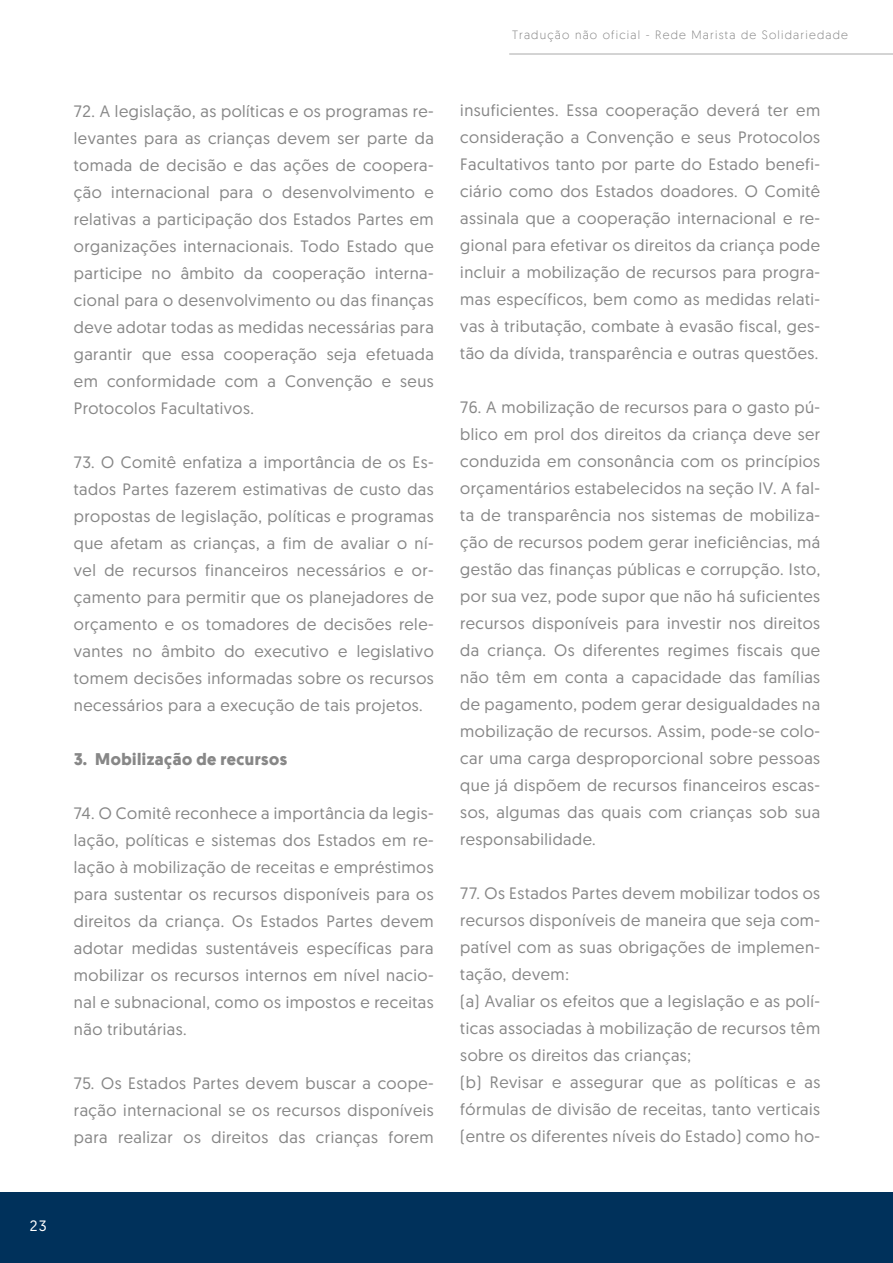
<style>
.page{position:relative;width:893px;height:1263px;background:#fff}
.page>*{position:absolute;margin:0;border:0;box-sizing:border-box;transform-origin:0 0}
.t1{font:16.5px/27px "Geomanist";letter-spacing:.03em;color:#878787;text-align:justify}
.t2{font:700 16.5px "Geomanist";letter-spacing:.03em;color:#878787}
.t3{font:15px "Geomanist";color:#fff}
.t4{font:300 12px "Geomanist";letter-spacing:.1em;color:#878787}
</style>
<div class="page">
<div style="left:0;top:1193px;width:893px;height:70px;background:#00315b"></div>
<hr style="left:509px;top:53px;width:384px;height:2px;background:#c6c6c6">
<p class="t1" style="left:74px;top:97px;width:361px">72. A legislação, as políticas e os programas re&shy;levantes para as crianças devem ser parte da tomada de decisão e das ações de coopera&shy;ção internacional para o desenvolvimento e relativas a participação dos Estados Partes em organizações internacionais. Todo Estado que participe no âmbito da cooperação interna&shy;cional para o desenvolvimento ou das finanças deve adotar todas as medidas necessárias para garantir que essa cooperação seja efetuada em conformidade com a Convenção e seus Protocolos Facultativos.</p>
<p class="t1" style="left:74px;top:448px;width:361px">73. O Comitê enfatiza a importância de os Es&shy;tados Partes fazerem estimativas de custo das propostas de legislação, políticas e programas que afetam as crianças, a fim de avaliar o ní&shy;vel de recursos financeiros necessários e or&shy;çamento para permitir que os planejadores de orçamento e os tomadores de decisões rele&shy;vantes no âmbito do executivo e legislativo tomem decisões informadas sobre os recursos necessários para a execução de tais projetos.</p>
<p class="t2" style="left:74px;top:748px;width:215px">3. Mobilização de recursos</p>
<p class="t1" style="left:74px;top:799px;width:361px">74. O Comitê reconhece a importância da legis&shy;lação, políticas e sistemas dos Estados em re&shy;lação à mobilização de receitas e empréstimos para sustentar os recursos disponíveis para os direitos da criança. Os Estados Partes devem adotar medidas sustentáveis específicas para mobilizar os recursos internos em nível nacio&shy;nal e subnacional, como os impostos e receitas não tributárias.</p>
<p class="t1" style="left:74px;top:1069px;width:361px">75. Os Estados Partes devem buscar a coope&shy;ração internacional se os recursos disponíveis para realizar os direitos das crianças forem</p>
<p class="t4" style="left:512px;top:27px;width:337px">Tradução não oficial - Rede Marista de Solidariedade</p>
<p class="t1" style="left:460px;top:97px;width:361px">insuficientes. Essa cooperação deverá ter em consideração a Convenção e seus Protocolos Facultativos tanto por parte do Estado benefi&shy;ciário como dos Estados doadores. O Comitê assinala que a cooperação internacional e re&shy;gional para efetivar os direitos da criança pode incluir a mobilização de recursos para progra&shy;mas específicos, bem como as medidas relati&shy;vas à tributação, combate à evasão fiscal, ges&shy;tão da dívida, transparência e outras questões.</p>
<p class="t1" style="left:460px;top:394px;width:361px">76. A mobilização de recursos para o gasto pú&shy;blico em prol dos direitos da criança deve ser conduzida em consonância com os princípios orçamentários estabelecidos na seção IV. A fal&shy;ta de transparência nos sistemas de mobiliza&shy;ção de recursos podem gerar ineficiências, má gestão das finanças públicas e corrupção. Isto, por sua vez, pode supor que não há suficientes recursos disponíveis para investir nos direitos da criança. Os diferentes regimes fiscais que não têm em conta a capacidade das famílias de pagamento, podem gerar desigualdades na mobilização de recursos. Assim, pode-se colo&shy;car uma carga desproporcional sobre pessoas que já dispõem de recursos financeiros escas&shy;sos, algumas das quais com crianças sob sua responsabilidade.</p>
<p class="t1" style="left:460px;top:879px;width:361px;text-align:left">77. Os Estados Partes devem mobilizar todos os recursos disponíveis de maneira que seja com&shy;patível com as suas obrigações de implemen&shy;tação, devem:<br>(a) Avaliar os efeitos que a legislação e as polí&shy;ticas associadas à mobilização de recursos têm sobre os direitos das crianças;<br>(b) Revisar e assegurar que as políticas e as fórmulas de divisão de receitas, tanto verticais (entre os diferentes níveis do Estado) como ho-</p>
<p class="t3" style="left:30px;top:1216px;width:19px">23</p>
</div>
